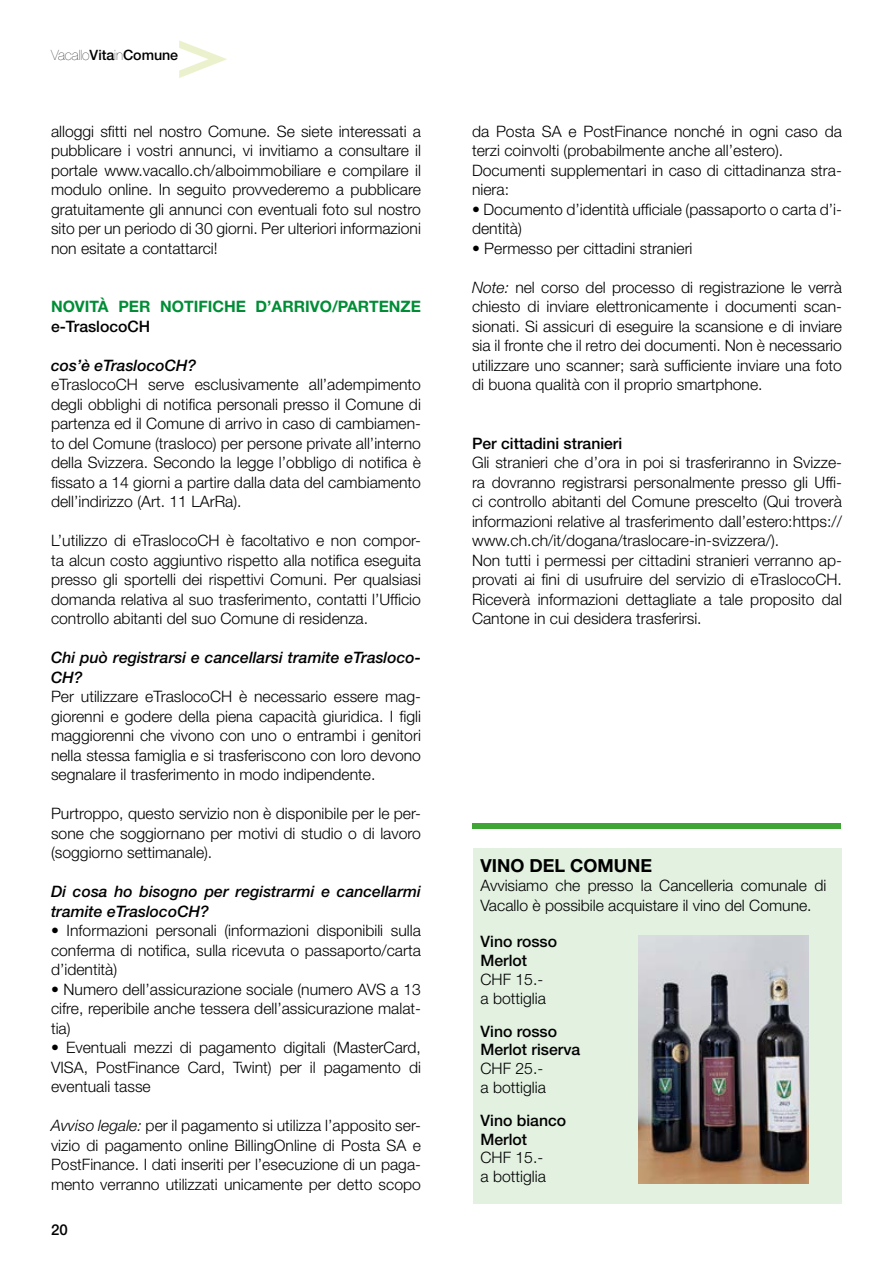
<style>
.page{position:relative;width:893px;height:1263px;background:#fff}
.page>*{position:absolute;margin:0;border:0;box-sizing:border-box;transform-origin:0 0}
.t1{font:700 18px "Helvetica Neue LT Std";color:#000}
.t2{font:300 15.75px/19.5px "Helvetica Neue LT Std";color:#000;text-align:justify}
.t3{font:italic 500 15.75px/19.5px "Helvetica Neue LT Std";color:#000}
.t4{font:500 15.75px/18.9px "Helvetica Neue LT Std";color:#000}
.t5{font:700 15.75px "Helvetica Neue LT Std";color:#008d36}
.t6{font:500 15px "Helvetica Neue LT Std";color:#000}
.t7{font:500 14.25px "Helvetica Neue LT Std";letter-spacing:-.005em;color:#000}
.s1{font-weight:200}
.s2{font-style:italic}
</style>
<div class="page">
<svg style="left:179px;top:40px;width:48px;height:38px"></svg>
<div style="left:473px;top:848px;width:369px;height:355px;background:#e2f1e0"></div>
<div style="left:473px;top:824px;width:368px;height:5px;background:#3fa535"></div>
<img style="left:638px;top:936px;width:170px;height:248px">
<p class="t7" style="left:51px;top:46px;width:129px"><span class="s1">Vacallo</span>Vita<span class="s1">in</span>Comune</p>
<p class="t2" style="left:51px;top:121px;width:371px">alloggi sfitti nel nostro Comune. Se siete interessati a pubblicare i vostri annunci, vi invitiamo a consultare il portale www.vacallo.ch/alboimmobiliare e compilare il modulo online. In seguito provvederemo a pubblicare gratuitamente gli annunci con eventuali foto sul nostro sito per un periodo di 30 giorni. Per ulteriori informazioni non esitate a contattarci!</p>
<p class="t5" style="left:51px;top:297px;width:371px">NOVITÀ PER NOTIFICHE D’ARRIVO/PARTENZE</p>
<p class="t4" style="left:51px;top:316px;width:101px">e-TraslocoCH</p>
<p class="t3" style="left:51px;top:355px;width:147px">cos’è eTraslocoCH?</p>
<p class="t2" style="left:51px;top:374px;width:371px">eTraslocoCH serve esclusivamente all’adempimento degli obblighi di notifica personali presso il Comune di partenza ed il Comune di arrivo in caso di cambiamen&shy;to del Comune (trasloco) per persone private all’interno della Svizzera. Secondo la legge l’obbligo di notifica è fissato a 14 giorni a partire dalla data del cambiamento dell’indirizzo (Art. 11 LArRa).</p>
<p class="t2" style="left:51px;top:530px;width:371px">L’utilizzo di eTraslocoCH è facoltativo e non compor&shy;ta alcun costo aggiuntivo rispetto alla notifica eseguita presso gli sportelli dei rispettivi Comuni. Per qualsiasi domanda relativa al suo trasferimento, contatti l’Ufficio controllo abitanti del suo Comune di residenza.</p>
<p class="t3" style="left:51px;top:648px;width:371px">Chi può registrarsi e cancellarsi tramite eTrasloco-<br>CH?</p>
<p class="t2" style="left:51px;top:686px;width:371px">Per utilizzare eTraslocoCH è necessario essere mag&shy;giorenni e godere della piena capacità giuridica. I figli maggiorenni che vivono con uno o entrambi i genitori nella stessa famiglia e si trasferiscono con loro devono segnalare il trasferimento in modo indipendente.</p>
<p class="t2" style="left:51px;top:803px;width:371px">Purtroppo, questo servizio non è disponibile per le per&shy;sone che soggiornano per motivi di studio o di lavoro (soggiorno settimanale).</p>
<p class="t3" style="left:51px;top:882px;width:371px">Di cosa ho bisogno per registrarmi e cancellarmi tramite eTraslocoCH?</p>
<p class="t2" style="left:51px;top:920px;width:371px">• Informazioni personali (informazioni disponibili sulla conferma di notifica, sulla ricevuta o passaporto/carta d’identità)</p>
<p class="t2" style="left:51px;top:979px;width:371px">• Numero dell’assicurazione sociale (numero AVS a 13 cifre, reperibile anche tessera dell’assicurazione malat&shy;tia)</p>
<p class="t2" style="left:51px;top:1037px;width:371px">• Eventuali mezzi di pagamento digitali (MasterCard, VISA, PostFinance Card, Twint) per il pagamento di eventuali tasse</p>
<p class="t2" style="left:51px;top:1115px;width:371px"><span class="s2">Avviso legale:</span> per il pagamento si utilizza l’apposito ser&shy;vizio di pagamento online BillingOnline di Posta SA e PostFinance. I dati inseriti per l’esecuzione di un paga&shy;mento verranno utilizzati unicamente per detto scopo</p>
<p class="t6" style="left:51px;top:1221px;width:18px">20</p>
<p class="t2" style="left:472px;top:121px;width:371px;text-align:left">da Posta SA e PostFinance nonché in ogni caso da terzi coinvolti (probabilmente anche all’estero).<br>Documenti supplementari in caso di cittadinanza stra&shy;niera:</p>
<p class="t2" style="left:472px;top:199px;width:371px">• Documento d’identità ufficiale (passaporto o carta d’i&shy;dentità)</p>
<p class="t2" style="left:472px;top:238px;width:222px">• Permesso per cittadini stranieri</p>
<p class="t2" style="left:472px;top:277px;width:371px"><span class="s2">Note:</span> nel corso del processo di registrazione le verrà chiesto di inviare elettronicamente i documenti scan&shy;sionati. Si assicuri di eseguire la scansione e di inviare sia il fronte che il retro dei documenti. Non è necessario utilizzare uno scanner; sarà sufficiente inviare una foto di buona qualità con il proprio smartphone.</p>
<p class="t4" style="left:472px;top:433px;width:152px">Per cittadini stranieri</p>
<p class="t2" style="left:472px;top:452px;width:371px;text-align:left">Gli stranieri che d’ora in poi si trasferiranno in Svizze&shy;ra dovranno registrarsi personalmente presso gli Uffi&shy;ci controllo abitanti del Comune prescelto (Qui troverà informazioni relative al trasferimento dall’estero:https:// www.ch.ch/it/dogana/traslocare-in-svizzera/).<br>Non tutti i permessi per cittadini stranieri verranno ap&shy;provati ai fini di usufruire del servizio di eTraslocoCH.<br>Riceverà informazioni dettagliate a tale proposito dal Cantone in cui desidera trasferirsi.</p>
<p class="t1" style="left:480px;top:854px;width:173px">VINO DEL COMUNE</p>
<p class="t2" style="left:480px;top:875px;width:347px">Avvisiamo che presso la Cancelleria comunale di<br>Vacallo è possibile acquistare il vino del Comune.</p>
<p class="t4" style="left:480px;top:932px;width:78px">Vino rosso<br>Merlot</p>
<p class="t2" style="left:480px;top:970px;width:67px;line-height:18.9px">CHF 15.- a bottiglia</p>
<p class="t4" style="left:480px;top:1021px;width:101px">Vino rosso<br>Merlot riserva</p>
<p class="t2" style="left:480px;top:1059px;width:67px;line-height:18.9px">CHF 25.- a bottiglia</p>
<p class="t4" style="left:480px;top:1110px;width:87px">Vino bianco<br>Merlot</p>
<p class="t2" style="left:480px;top:1148px;width:67px;line-height:18.9px">CHF 15.- a bottiglia</p>
</div>
